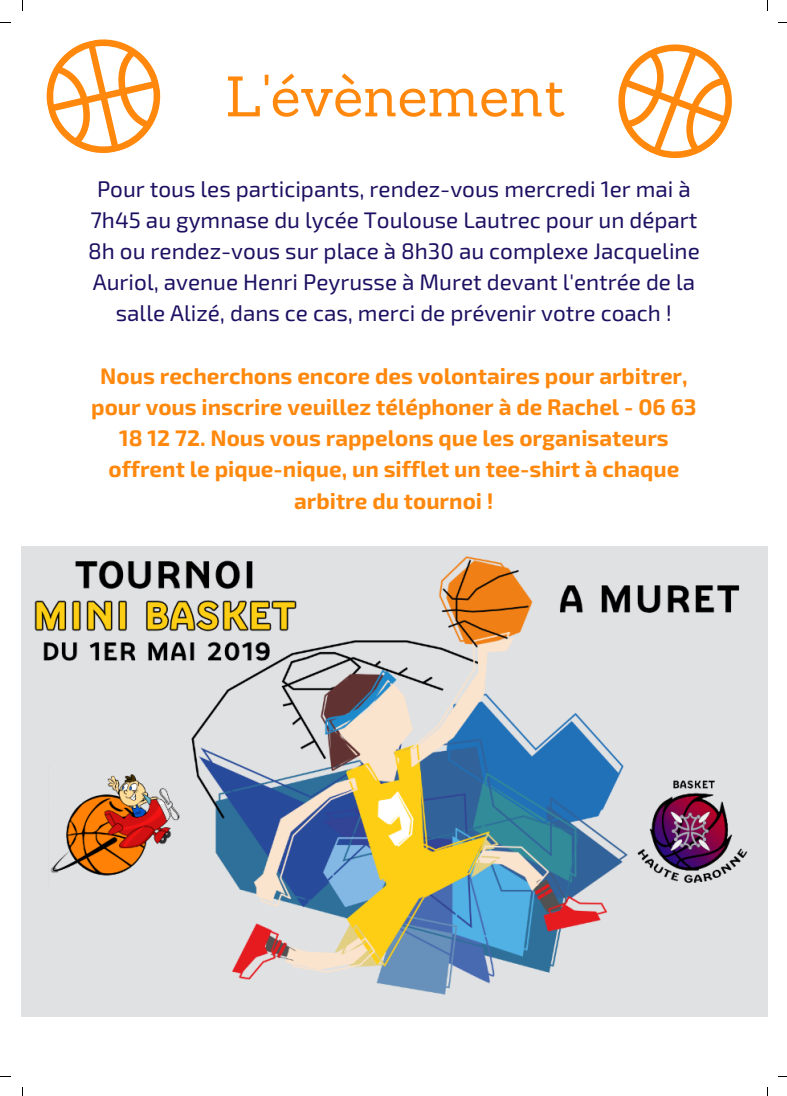
<style>
.page{position:relative;width:787px;height:1096px;background:#fff}
.page>*{position:absolute;margin:0;border:0;box-sizing:border-box;transform-origin:0 0}
.t1{font:55.5px "Sanchez";color:#ff880d}
.t2{font:22.5px/31.1px "Exo 2";color:#1c1062;text-align:center}
.t3{font:700 22.5px/31.1px "Exo 2";color:#ff880d;text-align:center}
</style>
<div class="page">
<svg style="left:46px;top:39px;width:115px;height:114px"></svg>
<svg style="left:618px;top:44px;width:114px;height:115px"></svg>
<img style="left:22px;top:546px;width:745px;height:470px">
<h1 class="t1" style="left:225px;top:61px;width:342px">L'évènement</h1>
<p class="t2" style="left:88px;top:172px;width:613px">Pour tous les participants, rendez-vous mercredi 1er mai à 7h45 au gymnase du lycée Toulouse Lautrec pour un départ 8h ou rendez-vous sur place à 8h30 au complexe Jacqueline Auriol, avenue Henri Peyrusse à Muret devant l'entrée de la salle Alizé, dans ce cas, merci de prévenir votre coach !</p>
<p class="t3" style="left:91px;top:359px;width:607px">Nous recherchons encore des volontaires pour arbitrer, pour vous inscrire veuillez téléphoner à de Rachel - 06 63<br>18 12 72. Nous vous rappelons que les organisateurs offrent le pique-nique, un sifflet un tee-shirt à chaque arbitre du tournoi !</p>
</div>
